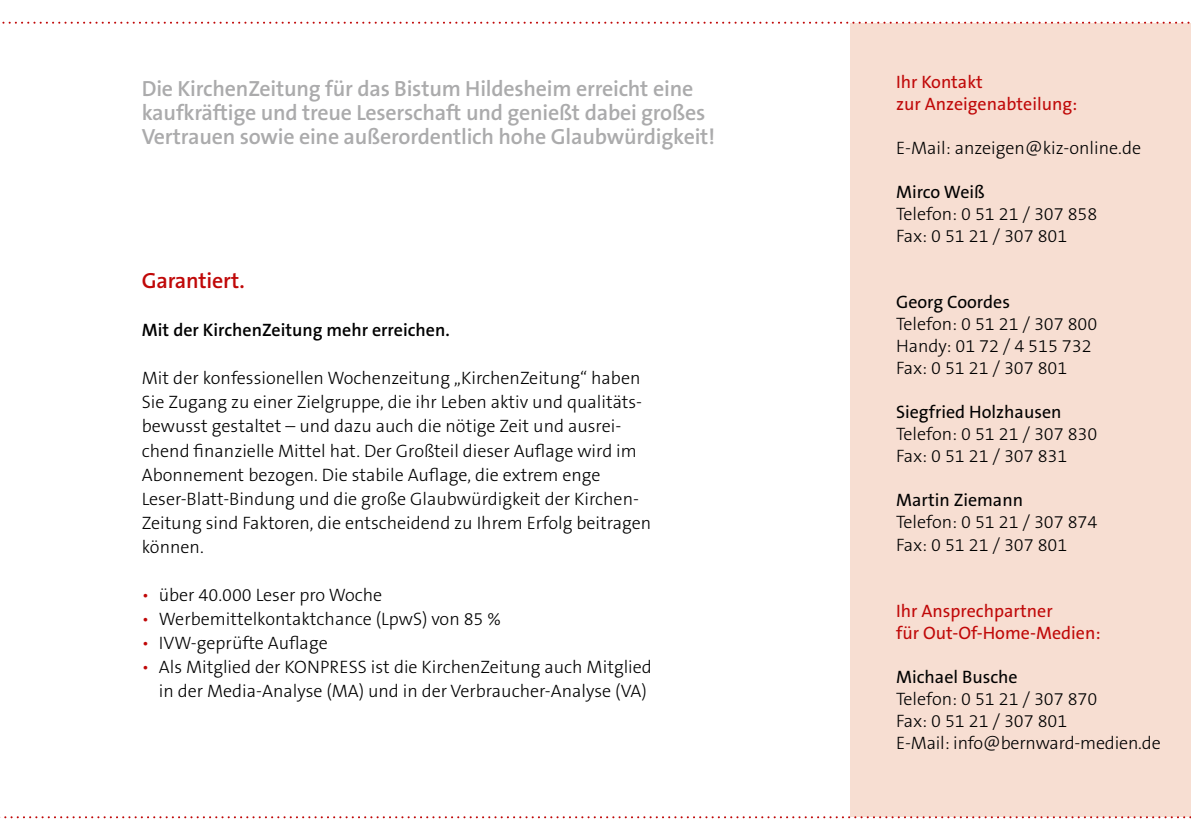
<style>
.page{position:relative;width:1191px;height:840px;background:#fff}
.page>*{position:absolute;margin:0;border:0;box-sizing:border-box;transform-origin:0 0}
.t1{font:600 22px/24px "The Sans B6";letter-spacing:-.01em;color:#ababac}
.t2{font:600 22px "The Sans B6";letter-spacing:-.01em;color:#c00808}
.t3{font:300 18px/24px "The Sans B3";color:#000}
.t4{font:18px/22px "The Sans B5 Plain";color:#c00808}
.t5{font:18px "The Sans B5 Plain";color:#000}
.t6{font:600 18px "The Sans B6";color:#000}
.s1{color:#c00808}
</style>
<div class="page">
<div style="left:850px;top:23px;width:341px;height:816px;background:#f7ded2"></div>
<div style="left:0;top:816px;width:1191px;height:23px;background:#fff"></div>
<svg style="left:4px;top:816px;width:1187px;height:1px"></svg>
<svg style="left:2px;top:22px;width:1188px;height:2px"></svg>
<p class="t1" style="left:142px;top:77px;width:575px">Die KirchenZeitung für das Bistum Hildesheim erreicht eine kaufkräftige und treue Leserschaft und genießt dabei großes<br>Vertrauen sowie eine außerordentlich hohe Glaubwürdigkeit!</p>
<p class="t2" style="left:142px;top:269px;width:104px">Garantiert.</p>
<p class="t6" style="left:142px;top:320px;width:309px">Mit der KirchenZeitung mehr erreichen.</p>
<p class="t3" style="left:142px;top:366px;width:511px">Mit der konfessionellen Wochenzeitung „KirchenZeitung“ haben Sie Zugang zu einer Zielgruppe, die ihr Leben aktiv und qualitäts&shy;bewusst gestaltet – und dazu auch die nötige Zeit und ausrei&shy;chend finanzielle Mittel hat. Der Großteil dieser Auflage wird im Abonnement bezogen. Die stabile Auflage, die extrem enge Leser-Blatt-Bindung und die große Glaubwürdigkeit der Kirchen-Zeitung sind Faktoren, die entscheidend zu Ihrem Erfolg beitragen können.</p>
<p class="t3" style="left:142px;top:582px;width:242px"><span class="s1">•</span> über 40.000 Leser pro Woche</p>
<p class="t3" style="left:142px;top:606px;width:360px"><span class="s1">•</span> Werbemittelkontaktchance (LpwS) von 85 %</p>
<p class="t3" style="left:142px;top:630px;width:187px"><span class="s1">•</span> IVW-geprüfte Auflage</p>
<p class="t3" style="left:142px;top:654px;width:511px;text-align:right"><span class="s1">•</span> Als Mitglied der KONPRESS ist die KirchenZeitung auch Mitglied in der Media-Analyse (MA) und in der Verbraucher-Analyse (VA)</p>
<p class="t4" style="left:896px;top:71px;width:183px">Ihr Kontakt<br>zur Anzeigenabteilung:</p>
<p class="t3" style="left:896px;top:136px;width:246px">E-Mail: anzeigen@kiz-online.de</p>
<p class="t5" style="left:896px;top:182px;width:90px">Mirco Weiß</p>
<p class="t3" style="left:896px;top:203px;width:203px;line-height:22px">Telefon: 0 51 21 / 307 858<br>Fax: 0 51 21 / 307 801</p>
<p class="t5" style="left:896px;top:292px;width:115px">Georg Coordes</p>
<p class="t3" style="left:896px;top:313px;width:203px;line-height:22px">Telefon: 0 51 21 / 307 800<br>Handy: 01 72 / 4 515 732<br>Fax: 0 51 21 / 307 801</p>
<p class="t5" style="left:896px;top:402px;width:167px">Siegfried Holzhausen</p>
<p class="t3" style="left:896px;top:423px;width:203px;line-height:22px">Telefon: 0 51 21 / 307 830<br>Fax: 0 51 21 / 307 831</p>
<p class="t5" style="left:896px;top:490px;width:128px">Martin Ziemann</p>
<p class="t3" style="left:896px;top:511px;width:203px;line-height:22px">Telefon: 0 51 21 / 307 874<br>Fax: 0 51 21 / 307 801</p>
<p class="t4" style="left:896px;top:599px;width:206px">Ihr Ansprechpartner<br>für Out-Of-Home-Medien:</p>
<p class="t5" style="left:896px;top:666px;width:123px">Michael Busche</p>
<p class="t3" style="left:896px;top:687px;width:266px;line-height:22px">Telefon: 0 51 21 / 307 870<br>Fax: 0 51 21 / 307 801<br>E-Mail: info@bernward-medien.de</p>
</div>
